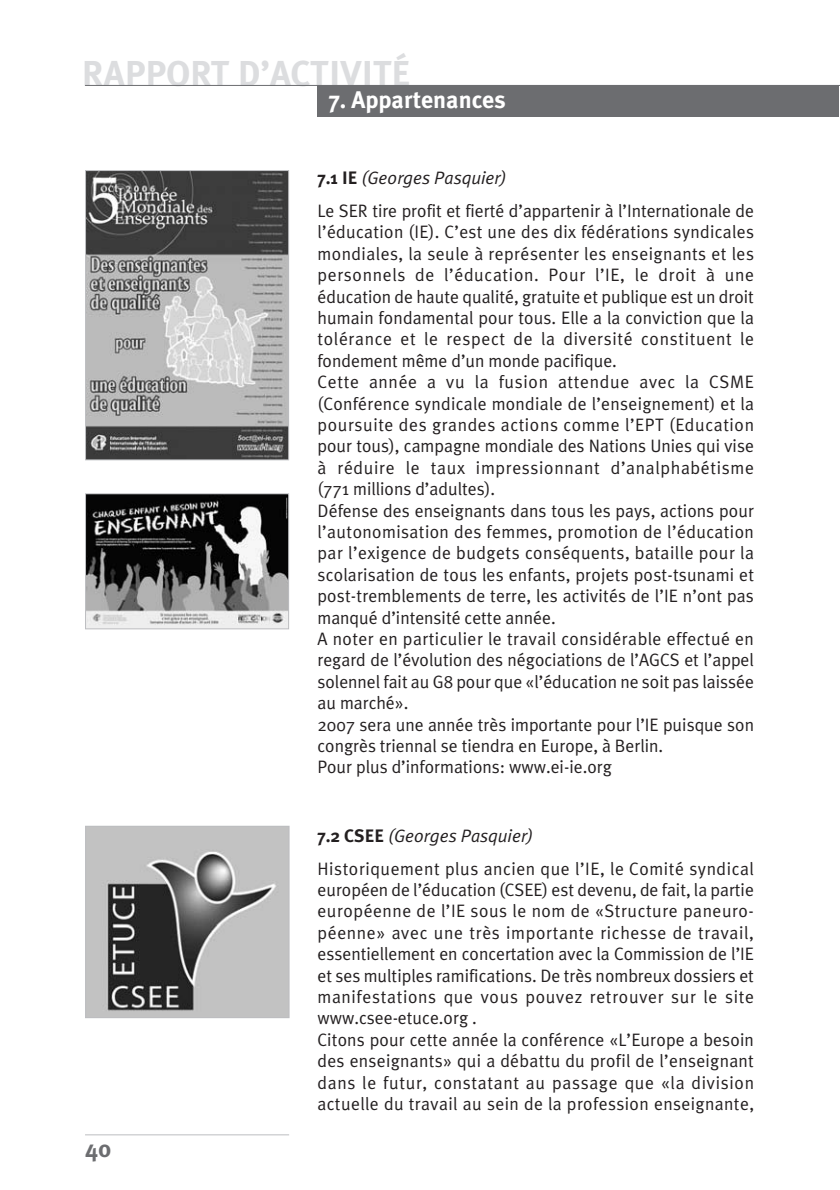
<style>
.page{position:relative;width:840px;height:1190px;background:#fff}
.page>*{position:absolute;margin:0;border:0;box-sizing:border-box;transform-origin:0 0}
.t1{font:700 36px "Meta Plus";color:#dcdddf}
.t2{font:700 24px "Meta Plus";color:#fff}
.t3{font:700 24px "Meta Plus";color:#6c6d70}
.t4{font:18px/21.4px "Meta Plus Normal";letter-spacing:.015em;color:#231f20}
.s1{font-family:"Meta Plus";font-weight:700}
.s2{font-style:italic}
</style>
<div class="page">
<div style="left:317px;top:85px;width:522px;height:31px;background:#6c6d70"></div>
<img style="left:87px;top:172px;width:200px;height:286px">
<div style="left:85px;top:170px;width:204px;height:290px;border:1px solid #bcbdc0"></div>
<img style="left:87px;top:495px;width:200px;height:132px">
<div style="left:85px;top:493px;width:204px;height:136px;border:1px solid #bcbdc0"></div>
<hr style="left:85px;top:85px;width:754px;height:1px;background:#6c6d70">
<hr style="left:85px;top:1134px;width:204px;height:1px;background:#bcbdc0">
<img style="left:87px;top:828px;width:201px;height:188px">
<div style="left:85px;top:826px;width:205px;height:192px;border:1px solid #bcbdc0"></div>
<h1 class="t1" style="left:82px;top:60px;width:330px">RAPPORT D’ACTIVITÉ</h1>
<h2 class="t2" style="left:329px;top:90px;width:178px">7. Appartenances</h2>
<p class="t4" style="left:317px;top:163px;width:438px;line-height:32.8px"><span class="s1">7.1 IE</span> <span class="s2">(Georges Pasquier)<br></span>Le SER tire profit et fierté d’appartenir à l’Internationale de</p>
<p class="t4" style="left:317px;top:223px;width:438px">l’éducation (IE). C’est une des dix fédérations syndicales mondiales, la seule à représenter les enseignants et les personnels de l’éducation. Pour l’IE, le droit à une éducation de haute qualité, gratuite et publique est un droit humain fondamental pour tous. Elle a la conviction que la tolérance et le respect de la diversité constituent le fondement même d’un monde pacifique.<br>Cette année a vu la fusion attendue avec la CSME (Conférence syndicale mondiale de l’enseignement) et la poursuite des grandes actions comme l’EPT (Education pour tous), campagne mondiale des Nations Unies qui vise à réduire le taux impressionnant d’analphabétisme (771 millions d’adultes).<br>Défense des enseignants dans tous les pays, actions pour l’autonomisation des femmes, promotion de l’éducation par l’exigence de budgets conséquents, bataille pour la scolarisation de tous les enfants, projets post-tsunami et post-tremblements de terre, les activités de l’IE n’ont pas manqué d’intensité cette année.<br>A noter en particulier le travail considérable effectué en regard de l’évolution des négociations de l’AGCS et l’appel solennel fait au G8 pour que «l’éducation ne soit pas laissée au marché».<br>2007 sera une année très importante pour l’IE puisque son congrès triennal se tiendra en Europe, à Berlin.<br>Pour plus d’informations: www.ei-ie.org</p>
<h2 class="t3" style="left:85px;top:1139px;width:28px">40</h2>
<p class="t4" style="left:317px;top:821px;width:438px;line-height:32.8px"><span class="s1">7.2 CSEE</span> <span class="s2">(Georges Pasquier)<br></span>Historiquement plus ancien que l’IE, le Comité syndical</p>
<p class="t4" style="left:317px;top:881px;width:438px">européen de l’éducation (CSEE) est devenu, de fait, la partie européenne de l’IE sous le nom de «Structure paneuro&shy;péenne» avec une très importante richesse de travail, essentiellement en concertation avec la Commission de l’IE et ses multiples ramifications. De très nombreux dossiers et manifestations que vous pouvez retrouver sur le site www.csee-etuce.org .<br>Citons pour cette année la conférence «L’Europe a besoin des enseignants» qui a débattu du profil de l’enseignant dans le futur, constatant au passage que «la division actuelle du travail au sein de la profession enseignante,</p>
</div>
